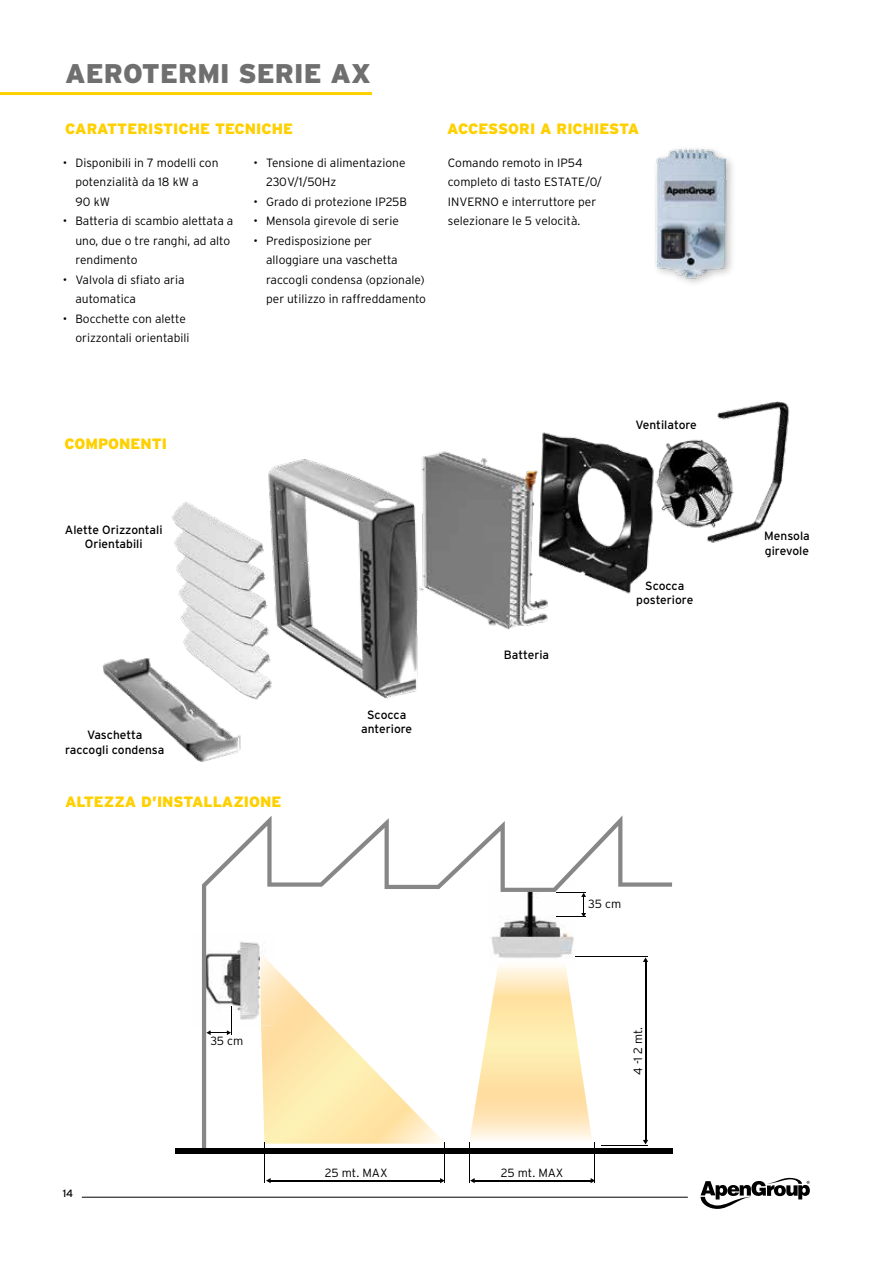
<style>
.page{position:relative;width:893px;height:1263px;background:#fff}
.page>*{position:absolute;margin:0;border:0;box-sizing:border-box;transform-origin:0 0}
.t1{font:900 27px "Interstate";color:#706f6f}
.t2{font:900 15px "Interstate";color:#ffd000}
.t3{font:300 12px/19.5px "Interstate";color:#000}
.t4{font:12px/14.4px "Interstate";color:#000;text-align:center}
.t5{font:300 11.85px "Interstate";color:#000}
.t6{font:10.5px "Interstate";color:#000}
</style>
<div class="page">
<hr style="left:82px;top:1197px;width:606px;height:1px;background:#000">
<svg style="left:701px;top:1178px;width:109px;height:31px"></svg>
<img style="left:102px;top:401px;width:688px;height:361px">
<img style="left:655px;top:148px;width:78px;height:135px">
<svg style="left:202px;top:815px;width:470px;height:333px"></svg>
<div style="left:175px;top:1148px;width:498px;height:6px;background:#000"></div>
<svg style="left:261px;top:966px;width:185px;height:178px"></svg>
<img style="left:260px;top:953px;width:13px;height:73px">
<svg style="left:469px;top:967px;width:123px;height:176px"></svg>
<img style="left:498px;top:960px;width:68px;height:7px">
<svg style="left:206px;top:1006px;width:26px;height:29px"></svg>
<svg style="left:556px;top:892px;width:30px;height:26px"></svg>
<hr style="left:444px;top:1142px;width:1px;height:41px;background:#000">
<hr style="left:265px;top:1142px;width:1px;height:41px;background:#000">
<hr style="left:270px;top:1180px;width:171px;height:1px;background:#000">
<svg style="left:440px;top:1178px;width:4px;height:5px"></svg>
<svg style="left:266px;top:1178px;width:5px;height:5px"></svg>
<hr style="left:594px;top:1142px;width:1px;height:41px;background:#000">
<hr style="left:469px;top:1142px;width:1px;height:41px;background:#000">
<hr style="left:474px;top:1180px;width:117px;height:1px;background:#000">
<svg style="left:591px;top:1178px;width:3px;height:5px"></svg>
<svg style="left:470px;top:1178px;width:5px;height:5px"></svg>
<hr style="left:575px;top:956px;width:73px;height:1px;background:#000">
<hr style="left:602px;top:1145px;width:46px;height:1px;background:#000">
<hr style="left:645px;top:961px;width:1px;height:180px;background:#000">
<svg style="left:643px;top:957px;width:5px;height:5px"></svg>
<svg style="left:643px;top:1140px;width:5px;height:4px"></svg>
<hr style="left:0;top:92px;width:372px;height:3px;background:#ffd000">
<h1 class="t1" style="left:65px;top:58px;width:307px">AEROTERMI SERIE AX</h1>
<p class="t2" style="left:65px;top:120px;width:229px">CARATTERISTICHE TECNICHE</p>
<p class="t3" style="left:75px;top:153px;width:145px;text-indent:-13px">• Disponibili in 7 modelli con potenzialità da 18 kW a<br>90 kW</p>
<p class="t3" style="left:75px;top:211px;width:159px;text-indent:-13px">• Batteria di scambio alettata a uno, due o tre ranghi, ad alto rendimento</p>
<p class="t3" style="left:75px;top:270px;width:111px;text-indent:-13px">• Valvola di sfiato aria automatica</p>
<p class="t3" style="left:63px;top:309px;width:128px;text-align:right">• Bocchette con alette orizzontali orientabili</p>
<p class="t3" style="left:266px;top:153px;width:141px;text-indent:-13px">• Tensione di alimentazione<br>230V/1/50Hz</p>
<p class="t3" style="left:253px;top:192px;width:155px">• Grado di protezione IP25B</p>
<p class="t3" style="left:253px;top:211px;width:147px">• Mensola girevole di serie</p>
<p class="t3" style="left:266px;top:231px;width:161px;text-indent:-13px">• Predisposizione per alloggiare una vaschetta raccogli condensa (opzionale) per utilizzo in raffreddamento</p>
<p class="t2" style="left:447px;top:120px;width:193px">ACCESSORI A RICHIESTA</p>
<p class="t3" style="left:448px;top:153px;width:155px">Comando remoto in IP54 completo di tasto ESTATE/0/<br>INVERNO e interruttore per selezionare le 5 velocità.</p>
<p class="t2" style="left:64px;top:435px;width:104px">COMPONENTI</p>
<p class="t4" style="left:65px;top:522px;width:99px">Alette Orizzontali<br>Orientabili</p>
<p class="t4" style="left:65px;top:728px;width:101px">Vaschetta raccogli condensa</p>
<p class="t2" style="left:65px;top:793px;width:218px">ALTEZZA D’INSTALLAZIONE</p>
<p class="t4" style="left:361px;top:707px;width:53px">Scocca anteriore</p>
<p class="t4" style="left:504px;top:647px;width:47px">Batteria</p>
<p class="t4" style="left:635px;top:417px;width:63px">Ventilatore</p>
<p class="t4" style="left:636px;top:578px;width:59px">Scocca posteriore</p>
<p class="t5" style="left:588px;top:897px;width:34px">35 cm</p>
<p class="t5" style="left:210px;top:1034px;width:34px">35 cm</p>
<p class="t3" style="left:628px;top:1075px;width:49px;rotate:-90deg">4 -1 2 mt.</p>
<p class="t6" style="left:63px;top:1187px;width:12px">14</p>
<p class="t5" style="left:325px;top:1166px;width:64px">25 mt. MAX</p>
<p class="t5" style="left:501px;top:1166px;width:64px">25 mt. MAX</p>
<p class="t4" style="left:764px;top:529px;width:47px;text-align:left">Mensola girevole</p>
</div>
